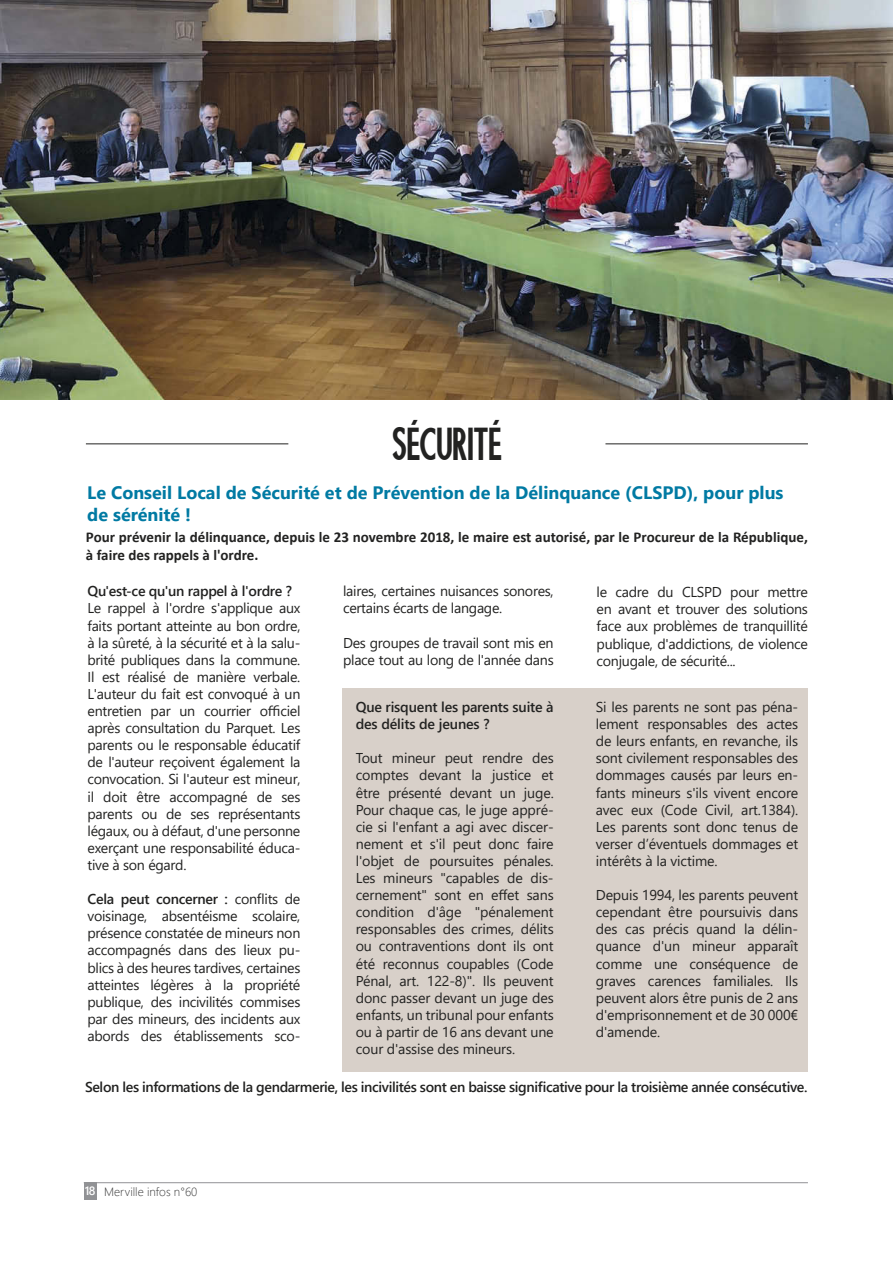
<style>
.page{position:relative;width:893px;height:1263px;background:#fff}
.page>*{position:absolute;margin:0;border:0;box-sizing:border-box;transform-origin:0 0}
.t1{font:45px "Fundamental Brigade Condensed";color:#222221}
.t2{font:700 18px/21.6px "Segoe UI";color:#007aa3}
.t3{font:700 15px/18px "Calibri";color:#222221}
.t4{font:14.25px/17.1px "Segoe UI";letter-spacing:-.02em;color:#222221;text-align:justify}
.t5{font:600 14.25px/17.1px "Segoe UI";letter-spacing:-.025em;color:#222221}
.t6{font:300 12px "Segoe UI";color:#363636}
.s1{font-weight:600}
.s2{font-weight:600;color:#fff}
</style>
<div class="page">
<hr style="left:84px;top:1182px;width:724px;height:1px;background:#919295">
<div style="left:84px;top:1183px;width:13px;height:17px;background:#919295"></div>
<div style="left:342px;top:689px;width:466px;height:383px;background:#d8d0c9"></div>
<hr style="left:86px;top:444px;width:202px;height:1px;background:#222221">
<hr style="left:605px;top:444px;width:203px;height:1px;background:#222221">
<img style="left:0;top:0;width:893px;height:400px">
<p class="t1" style="left:392px;top:417px;width:111px">SÉCURITÉ</p>
<p class="t2" style="left:87px;top:481px;width:698px">Le Conseil Local de Sécurité et de Prévention de la Délinquance (CLSPD), pour plus de sérénité !</p>
<p class="t3" style="left:86px;top:528px;width:723px">Pour prévenir la délinquance, depuis le 23 novembre 2018, le maire est autorisé, par le Procureur de la République, à faire des rappels à l'ordre.</p>
<p class="t5" style="left:88px;top:581px;width:206px">Qu'est-ce qu'un rappel à l'ordre ?</p>
<p class="t4" style="left:88px;top:598px;width:214px">Le rappel à l'ordre s'applique aux faits portant atteinte au bon ordre, à la sûreté, à la sécurité et à la salu&shy;brité publiques dans la commune.<br>Il est réalisé de manière verbale.<br>L'auteur du fait est convoqué à un entretien par un courrier officiel après consultation du Parquet. Les parents ou le responsable éducatif de l'auteur reçoivent également la convocation. Si l'auteur est mineur, il doit être accompagné de ses parents ou de ses représentants légaux, ou à défaut, d'une personne exerçant une responsabilité éduca&shy;tive à son égard.</p>
<p class="t4" style="left:88px;top:889px;width:214px"><span class="s1">Cela peut concerner :</span> conflits de voisinage, absentéisme scolaire, présence constatée de mineurs non accompagnés dans des lieux pu&shy;blics à des heures tardives, certaines atteintes légères à la propriété publique, des incivilités commises par des mineurs, des incidents aux abords des établissements sco-</p>
<p class="t4" style="left:343px;top:581px;width:212px">laires, certaines nuisances sonores, certains écarts de langage.</p>
<p class="t4" style="left:343px;top:633px;width:212px">Des groupes de travail sont mis en place tout au long de l'année dans</p>
<p class="t5" style="left:356px;top:697px;width:199px">Que risquent les parents suite à des délits de jeunes ?</p>
<p class="t4" style="left:356px;top:748px;width:199px">Tout mineur peut rendre des comptes devant la justice et être présenté devant un juge.<br>Pour chaque cas, le juge appré&shy;cie si l'enfant a agi avec discer&shy;nement et s'il peut donc faire l'objet de poursuites pénales.<br>Les mineurs "capables de dis&shy;cernement" sont en effet sans condition d'âge "pénalement responsables des crimes, délits ou contraventions dont ils ont été reconnus coupables (Code Pénal, art. 122-8)". Ils peuvent donc passer devant un juge des enfants, un tribunal pour enfants ou à partir de 16 ans devant une cour d'assise des mineurs.</p>
<p class="t4" style="left:597px;top:582px;width:213px">le cadre du CLSPD pour mettre en avant et trouver des solutions face aux problèmes de tranquillité publique, d'addictions, de violence conjugale, de sécurité...</p>
<p class="t4" style="left:596px;top:697px;width:204px">Si les parents ne sont pas péna&shy;lement responsables des actes de leurs enfants, en revanche, ils sont civilement responsables des dommages causés par leurs en&shy;fants mineurs s'ils vivent encore avec eux (Code Civil, art.1384).<br>Les parents sont donc tenus de verser d’éventuels dommages et intérêts à la victime.</p>
<p class="t4" style="left:596px;top:885px;width:204px">Depuis 1994, les parents peuvent cependant être poursuivis dans des cas précis quand la délin&shy;quance d'un mineur apparaît comme une conséquence de graves carences familiales. Ils peuvent alors être punis de 2 ans d'emprisonnement et de 30 000€ d'amende.</p>
<p class="t5" style="left:85px;top:1077px;width:724px">Selon les informations de la gendarmerie, les incivilités sont en baisse significative pour la troisième année consécutive.</p>
<p class="t6" style="left:85px;top:1180px;width:114px"><span class="s2">18</span> Merville infos n°60</p>
</div>
